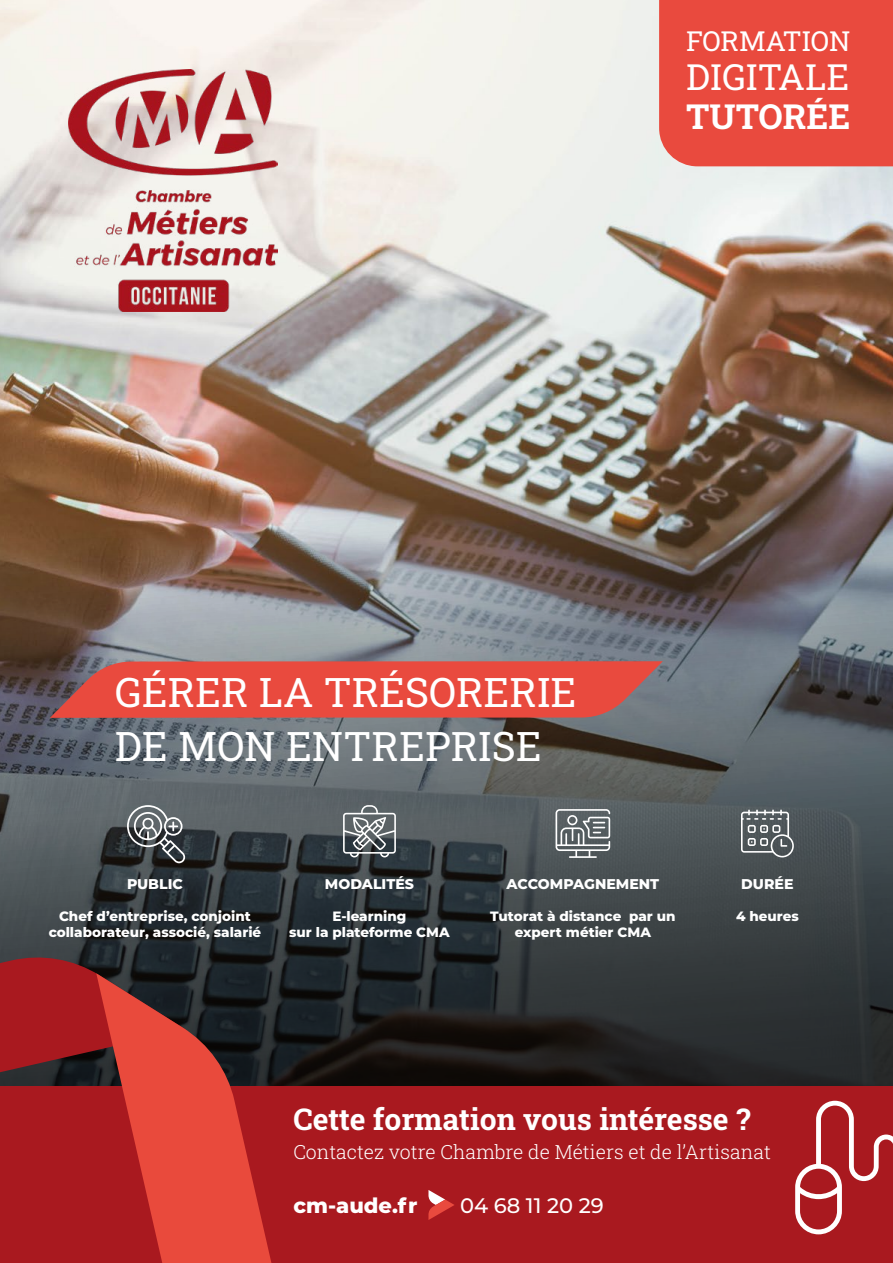
<style>
.page{position:relative;width:893px;height:1263px;background:#fff}
.page>*{position:absolute;margin:0;border:0;box-sizing:border-box;transform-origin:0 0}
.t1{font:40.65px/54px "Roboto Slab";color:#fff}
.t2{font:36px "Roboto Slab";color:#fff}
.t3{font:34.5px "Roboto Slab";color:#fff}
.t4{font:30px "Roboto Slab";color:#fff}
.t5{font:27.6px "Roboto Slab";letter-spacing:-.005em;color:#fff}
.t6{font:800 21px "Montserrat";color:#fff}
.t7{font:500 21px "Montserrat";color:#fff}
.t8{font:19.5px "Roboto Slab";color:#fff}
.t9{font:800 14.1px "Montserrat";color:#fff}
.t10{font:800 13.5px/16.2px "Montserrat";color:#fff;text-align:center}
</style>
<div class="page">
<img style="left:0;top:0;width:893px;height:210px">
<img style="left:0;top:210px;width:893px;height:876px">
<div style="left:0;top:1086px;width:893px;height:177px;background:#a9191f"></div>
<svg style="left:795px;top:1101px;width:98px;height:133px"></svg>
<svg style="left:0;top:953px;width:186px;height:133px;background:#7a1d22"></svg>
<svg style="left:96px;top:973px;width:211px;height:290px"></svg>
<svg style="left:428px;top:1190px;width:26px;height:30px"></svg>
<svg style="left:127px;top:805px;width:59px;height:58px;background:#686c6f"></svg>
<svg style="left:343px;top:805px;width:53px;height:52px"></svg>
<svg style="left:741px;top:809px;width:53px;height:48px;background:#777d7f"></svg>
<svg style="left:555px;top:809px;width:55px;height:49px"></svg>
<svg style="left:50px;top:661px;width:613px;height:57px;background:#db4d43"></svg>
<div style="left:659px;top:0;width:234px;height:166px;background:#e94a3e"></div>
<img style="left:68px;top:69px;width:209px;height:242px">
<p class="t5" style="left:686px;top:22px;width:166px">FORMATION</p>
<p class="t2" style="left:686px;top:52px;width:165px">DIGITALE</p>
<p class="t3" style="left:686px;top:93px;width:166px">TUTORÉE</p>
<p class="t1" style="left:115px;top:664px;width:463px">GÉRER LA TRÉSORERIE<br>DE MON ENTREPRISE</p>
<p class="t9" style="left:127px;top:874px;width:57px">PUBLIC</p>
<p class="t9" style="left:325px;top:874px;width:91px">MODALITÉS</p>
<p class="t9" style="left:506px;top:874px;width:154px">ACCOMPAGNEMENT</p>
<p class="t9" style="left:741px;top:874px;width:54px">DURÉE</p>
<p class="t10" style="left:49px;top:907px;width:214px">Chef d’entreprise, conjoint collaborateur, associé, salarié</p>
<p class="t10" style="left:289px;top:907px;width:162px">E-learning<br>sur la plateforme CMA</p>
<p class="t10" style="left:490px;top:907px;width:187px">Tutorat à distance par un expert métier CMA</p>
<p class="t10" style="left:736px;top:907px;width:64px">4 heures</p>
<p class="t4" style="left:293px;top:1099px;width:459px">Cette formation vous intéresse ?</p>
<p class="t8" style="left:293px;top:1138px;width:479px">Contactez votre Chambre de Métiers et de l’Artisanat</p>
<p class="t6" style="left:293px;top:1190px;width:126px">cm-aude.fr</p>
<p class="t7" style="left:460px;top:1190px;width:145px">04 68 11 20 29</p>
</div>
